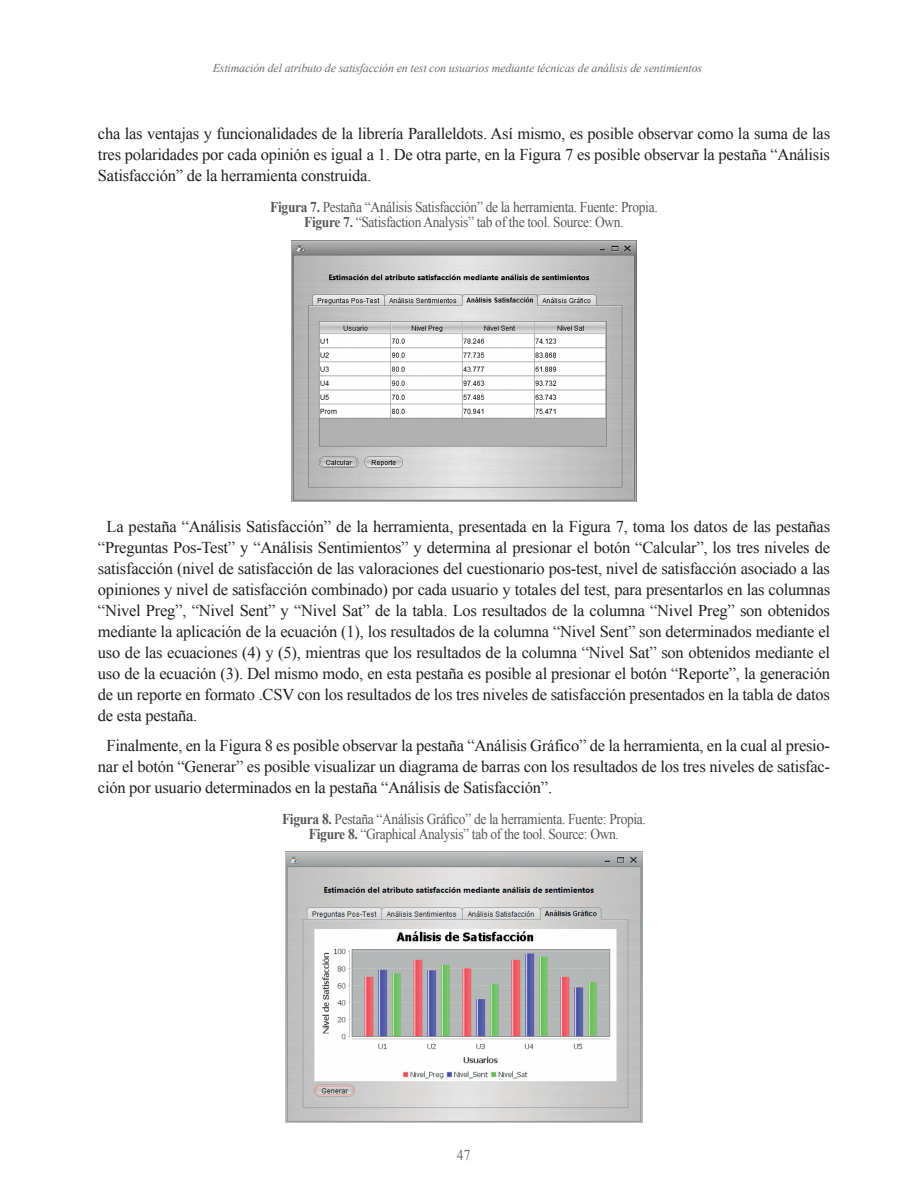
<style>
.page{position:relative;width:915px;height:1191px;background:#fff}
.page>*{position:absolute;margin:0;border:0;box-sizing:border-box;transform-origin:0 0}
.General{font:16.5px/21px "Times New Roman";letter-spacing:-.015em;color:#231f20;text-align:justify}
.Tablas_Título{font:15px "Times New Roman";letter-spacing:-.025em;color:#57585a;scale:.9 1}
.t1{font:15px "Times New Roman";color:#6c6d70;scale:.9 1}
.t2{font:italic 12px "Times New Roman";letter-spacing:-.015em;color:#6c6d70}
.s1{font-weight:700}
</style>
<div class="page">
<img style="left:291px;top:240px;width:345px;height:261px">
<img style="left:285px;top:851px;width:357px;height:272px">
<p class="t2" style="left:213px;top:60px;width:491px">Estimación del atributo de satisfacción en test con usuarios mediante técnicas de análisis de sentimientos</p>
<p class="General" style="left:98px;top:123px;width:733px">cha las ventajas y funcionalidades de la librería Paralleldots. Así mismo, es posible observar como la suma de las tres polaridades por cada opinión es igual a 1. De otra parte, en la Figura 7 es posible observar la pestaña “Análisis Satisfacción” de la herramienta construida.</p>
<p class="Tablas_Título" style="left:270px;top:197px;width:432px"><span class="s1">Figura 7.</span> Pestaña “Análisis Satisfacción” de la herramienta. Fuente: Propia.</p>
<p class="Tablas_Título" style="left:304px;top:212px;width:356px"><span class="s1">Figure 7.</span> “Satisfaction Analysis” tab of the tool. Source: Own.</p>
<p class="General" style="left:98px;top:516px;width:733px;text-indent:9px">La pestaña “Análisis Satisfacción” de la herramienta, presentada en la Figura 7, toma los datos de las pestañas “Preguntas Pos-Test” y “Análisis Sentimientos” y determina al presionar el botón “Calcular”, los tres niveles de satisfacción (nivel de satisfacción de las valoraciones del cuestionario pos-test, nivel de satisfacción asociado a las opiniones y nivel de satisfacción combinado) por cada usuario y totales del test, para presentarlos en las columnas “Nivel Preg”, “Nivel Sent” y “Nivel Sat” de la tabla. Los resultados de la columna “Nivel Preg” son obtenidos mediante la aplicación de la ecuación (1), los resultados de la columna “Nivel Sent” son determinados mediante el uso de las ecuaciones (4) y (5), mientras que los resultados de la columna “Nivel Sat” son obtenidos mediante el uso de la ecuación (3). Del mismo modo, en esta pestaña es posible al presionar el botón “Reporte”, la generación de un reporte en formato .CSV con los resultados de los tres niveles de satisfacción presentados en la tabla de datos de esta pestaña.</p>
<p class="General" style="left:98px;top:734px;width:733px;text-indent:9px">Finalmente, en la Figura 8 es posible observar la pestaña “Análisis Gráfico” de la herramienta, en la cual al presio&shy;nar el botón “Generar” es posible visualizar un diagrama de barras con los resultados de los tres niveles de satisfac&shy;ción por usuario determinados en la pestaña “Análisis de Satisfacción”.</p>
<p class="Tablas_Título" style="left:282px;top:808px;width:406px"><span class="s1">Figura 8.</span> Pestaña “Análisis Gráfico” de la herramienta. Fuente: Propia.</p>
<p class="Tablas_Título" style="left:309px;top:823px;width:346px"><span class="s1">Figure 8.</span> “Graphical Analysis” tab of the tool. Source: Own.</p>
<p class="t1" style="left:457px;top:1145px;width:16px">47</p>
</div>
